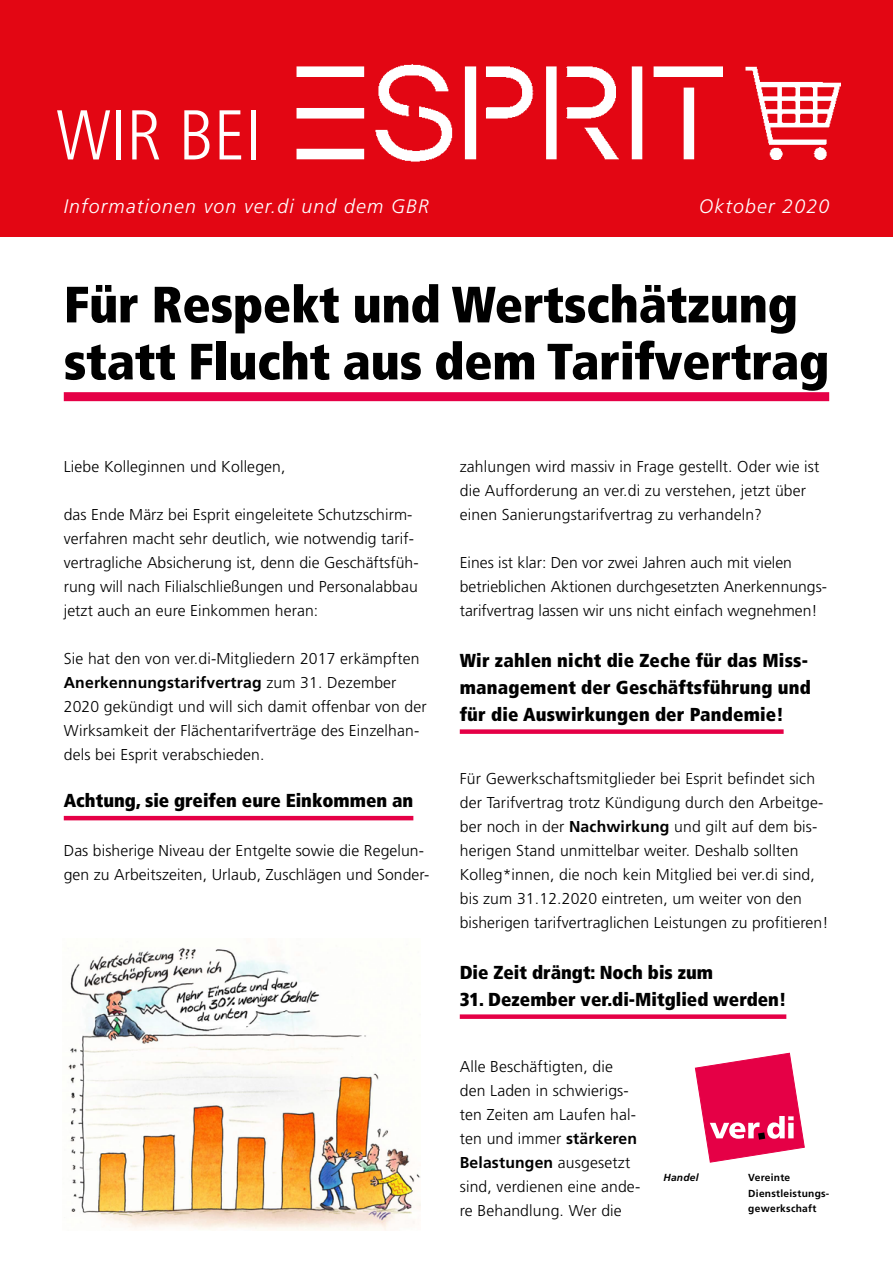
<style>
.page{position:relative;width:893px;height:1263px;background:#fff}
.page>*{position:absolute;margin:0;border:0;box-sizing:border-box;transform-origin:0 0}
.t1{font:300 condensed 70.35px "Frutiger";color:#fff}
.t2{font:900 condensed 51px/57px "Frutiger";letter-spacing:-.005em;color:#000}
.t3{font:italic 300 19.5px "Frutiger";letter-spacing:.06em;color:#fff}
.t4{font:900 condensed 18.75px/27px "Frutiger";letter-spacing:.01em;color:#000}
.t5{font:300 15.75px/24px "Frutiger";letter-spacing:.01em;color:#000}
.t6{font:700 10.2px/15.5px "Frutiger";letter-spacing:.025em;color:#000}
.t7{font:italic 700 10.2px "Frutiger";letter-spacing:.025em;color:#000}
.s1{font-weight:700}
</style>
<div class="page">
<hr style="left:64px;top:816px;width:349px;height:4px;background:#e50046">
<div style="left:460px;top:729px;width:324px;height:5px;background:#e50046"></div>
<div style="left:460px;top:1014px;width:326px;height:5px;background:#e50046"></div>
<svg style="left:695px;top:1053px;width:109px;height:109px"></svg>
<div style="left:64px;top:392px;width:765px;height:9px;background:#e50046"></div>
<div style="left:0;top:0;width:893px;height:236px;background:#e30613"></div>
<img style="left:745px;top:66px;width:95px;height:93px">
<img style="left:296px;top:64px;width:426px;height:98px">
<img style="left:68px;top:948px;width:352px;height:282px">
<h1 class="t1" style="left:56px;top:95px;width:206px">WIR BEI</h1>
<p class="t3" style="left:64px;top:196px;width:367px">Informationen von ver.di und dem GBR</p>
<p class="t3" style="left:699px;top:196px;width:131px">Oktober 2020</p>
<h2 class="t2" style="left:64px;top:276px;width:767px">Für Respekt und Wertschätzung statt Flucht aus dem Tarifvertrag</h2>
<p class="t5" style="left:64px;top:454px;width:223px">Liebe Kolleginnen und Kollegen,</p>
<p class="t5" style="left:64px;top:502px;width:356px">das Ende März bei Esprit eingeleitete Schutzschirm&shy;verfahren macht sehr deutlich, wie notwendig tarif&shy;vertragliche Absicherung ist, denn die Geschäftsfüh&shy;rung will nach Filialschließungen und Personalabbau jetzt auch an eure Einkommen heran:</p>
<p class="t5" style="left:64px;top:646px;width:364px">Sie hat den von ver.di-Mitgliedern 2017 erkämpften <span class="s1">Anerkennungstarifvertrag</span> zum 31. Dezember 2020 gekündigt und will sich damit offenbar von der Wirksamkeit der Flächentarifverträge des Einzelhan&shy;dels bei Esprit verabschieden.</p>
<p class="t4" style="left:64px;top:787px;width:351px">Achtung, sie greifen eure Einkommen an</p>
<p class="t5" style="left:64px;top:838px;width:367px">Das bisherige Niveau der Entgelte sowie die Regelun&shy;gen zu Arbeitszeiten, Urlaub, Zuschlägen und Sonder-</p>
<p class="t5" style="left:460px;top:454px;width:361px">zahlungen wird massiv in Frage gestellt. Oder wie ist die Aufforderung an ver.di zu verstehen, jetzt über einen Sanierungstarifvertrag zu verhandeln?</p>
<p class="t5" style="left:460px;top:550px;width:369px">Eines ist klar: Den vor zwei Jahren auch mit vielen betrieblichen Aktionen durchgesetzten Anerkennungs&shy;tarifvertrag lassen wir uns nicht einfach wegnehmen!</p>
<p class="t4" style="left:460px;top:647px;width:353px">Wir zahlen nicht die Zeche für das Miss&shy;management der Geschäftsführung und für die Auswirkungen der Pandemie!</p>
<p class="t5" style="left:460px;top:766px;width:370px">Für Gewerkschaftsmitglieder bei Esprit befindet sich der Tarifvertrag trotz Kündigung durch den Arbeitge&shy;ber noch in der <span class="s1">Nachwirkung</span> und gilt auf dem bis&shy;herigen Stand unmittelbar weiter. Deshalb sollten Kolleg*innen, die noch kein Mitglied bei ver.di sind, bis zum 31.12.2020 eintreten, um weiter von den bisherigen tarifvertraglichen Leistungen zu profitieren!</p>
<p class="t4" style="left:460px;top:959px;width:255px">Die Zeit drängt: Noch bis zum</p>
<p class="t4" style="left:460px;top:986px;width:328px">31. Dezember ver.di-Mitglied werden!</p>
<p class="t5" style="left:460px;top:1054px;width:182px">Alle Beschäftigten, die den Laden in schwierigs&shy;ten Zeiten am Laufen hal&shy;ten und immer <span class="s1">stärkeren<br>Belastungen</span> ausgesetzt sind, verdienen eine ande&shy;re Behandlung. Wer die</p>
<p class="t7" style="left:663px;top:1172px;width:37px">Handel</p>
<p class="t6" style="left:748px;top:1170px;width:83px">Vereinte<br>Dienstleistungs&shy;gewerkschaft</p>
</div>
